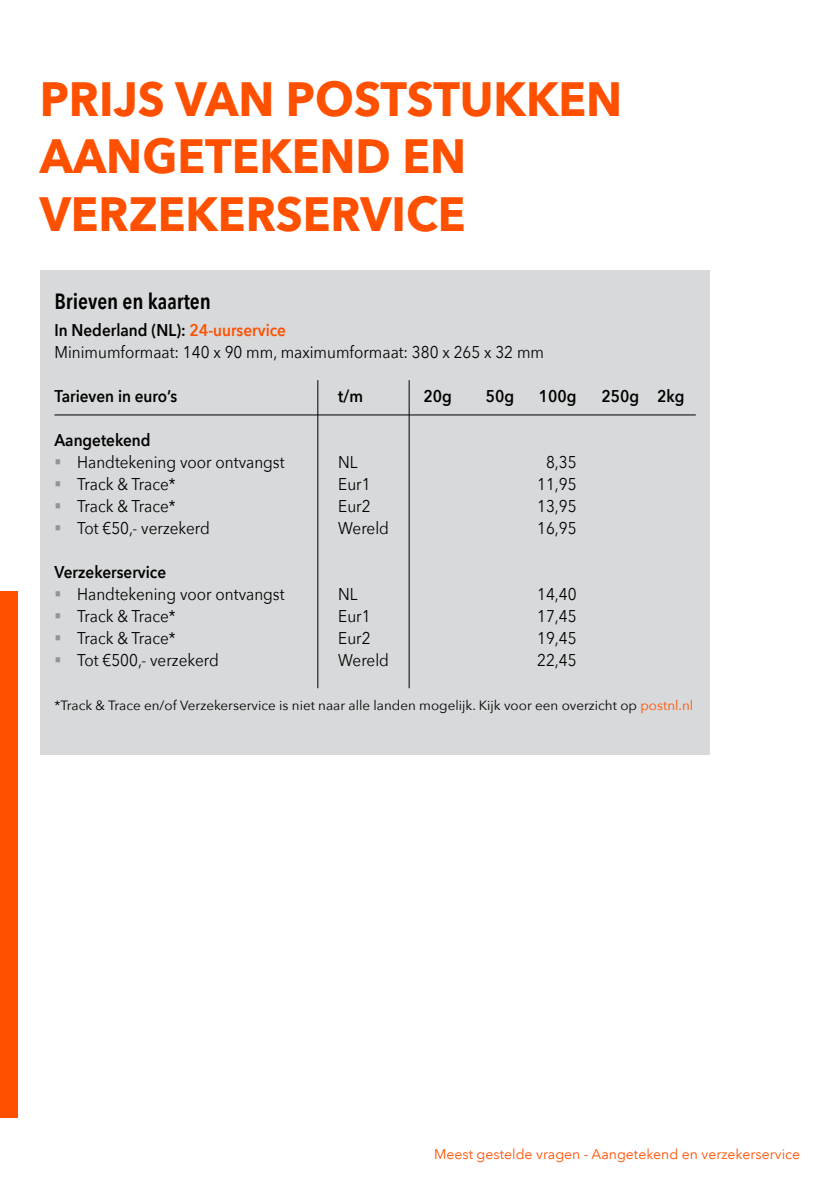
<style>
.page{position:relative;width:840px;height:1191px;background:#fff}
.page>*{position:absolute;margin:0;border:0;box-sizing:border-box;transform-origin:0 0}
.t1{font:700 48px/57.6px "Avenir Next LT Pro";color:#ff5000;scale:.95 1}
.t2{font:600 condensed 22px "Avenir Next LT Pro";color:#000}
.t3{font:17px/22px "Avenir Next";color:#000;scale:.9 1}
.t4{font:600 17px "Avenir Next";color:#000;scale:.9 1}
.t5{font:14px "Avenir Next LT Pro";color:#ff5000}
.t6{font:13.4px "Avenir Next";color:#000}
.s1{font-weight:600}
.s2{font-weight:600;color:#ff5000}
.s3{color:#ff5000}
</style>
<div class="page">
<div style="left:40px;top:270px;width:669px;height:484px;background:#d7d9da"></div>
<div style="left:0;top:591px;width:17px;height:526px;background:#ff5000"></div>
<hr style="left:54px;top:414px;width:641px;height:1px;background:#000">
<hr style="left:317px;top:380px;width:1px;height:308px;background:#000">
<hr style="left:408px;top:380px;width:1px;height:308px;background:#000">
<h1 class="t1" style="left:40px;top:70px;width:614px">PRIJS VAN POSTSTUKKEN<br>AANGETEKEND EN<br>VERZEKERSERVICE</h1>
<p class="t2" style="left:54px;top:288px;width:158px">Brieven en kaarten</p>
<p class="t3" style="left:54px;top:318px;width:545px"><span class="s1">In Nederland (NL):</span> <span class="s2">24-uurservice<br></span>Minimumformaat: 140 x 90 mm, maximumformaat: 380 x 265 x 32 mm</p>
<p class="t4" style="left:54px;top:381px;width:138px">Tarieven in euro’s</p>
<p class="t4" style="left:338px;top:381px;width:29px">t/m</p>
<p class="t4" style="left:423px;top:381px;width:33px">20g</p>
<p class="t4" style="left:485px;top:381px;width:33px">50g</p>
<p class="t4" style="left:538px;top:381px;width:43px">100g</p>
<p class="t4" style="left:601px;top:381px;width:94px">250g 2kg</p>
<p class="t4" style="left:54px;top:425px;width:108px">Aangetekend</p>
<p class="t3" style="left:77px;top:450px;width:232px">Handtekening voor ontvangst</p>
<p class="t3" style="left:338px;top:450px;width:23px">NL</p>
<p class="t3" style="left:545px;top:450px;width:36px">8,35</p>
<p class="t3" style="left:77px;top:472px;width:111px">Track &amp; Trace*</p>
<p class="t3" style="left:338px;top:472px;width:37px">Eur1</p>
<p class="t3" style="left:537px;top:472px;width:45px">11,95</p>
<p class="t3" style="left:77px;top:494px;width:111px">Track &amp; Trace*</p>
<p class="t3" style="left:338px;top:494px;width:37px">Eur2</p>
<p class="t3" style="left:537px;top:494px;width:45px">13,95</p>
<p class="t3" style="left:77px;top:516px;width:149px">Tot €50,- verzekerd</p>
<p class="t3" style="left:338px;top:516px;width:58px">Wereld</p>
<p class="t3" style="left:537px;top:516px;width:45px">16,95</p>
<p class="t4" style="left:54px;top:557px;width:125px">Verzekerservice</p>
<p class="t3" style="left:77px;top:582px;width:232px">Handtekening voor ontvangst</p>
<p class="t3" style="left:338px;top:582px;width:23px">NL</p>
<p class="t3" style="left:537px;top:582px;width:45px">14,40</p>
<p class="t3" style="left:77px;top:604px;width:111px">Track &amp; Trace*</p>
<p class="t3" style="left:338px;top:604px;width:37px">Eur1</p>
<p class="t3" style="left:537px;top:604px;width:45px">17,45</p>
<p class="t3" style="left:77px;top:626px;width:111px">Track &amp; Trace*</p>
<p class="t3" style="left:338px;top:626px;width:37px">Eur2</p>
<p class="t3" style="left:537px;top:626px;width:45px">19,45</p>
<p class="t3" style="left:77px;top:648px;width:159px">Tot €500,- verzekerd</p>
<p class="t3" style="left:338px;top:648px;width:58px">Wereld</p>
<p class="t3" style="left:537px;top:648px;width:45px">22,45</p>
<p class="t6" style="left:54px;top:694px;width:640px">*Track &amp; Trace en/of Verzekerservice is niet naar alle landen mogelijk. Kijk voor een overzicht op <span class="s3">postnl.nl</span></p>
<p class="t5" style="left:434px;top:1145px;width:367px">Meest gestelde vragen - Aangetekend en verzekerservice</p>
</div>
